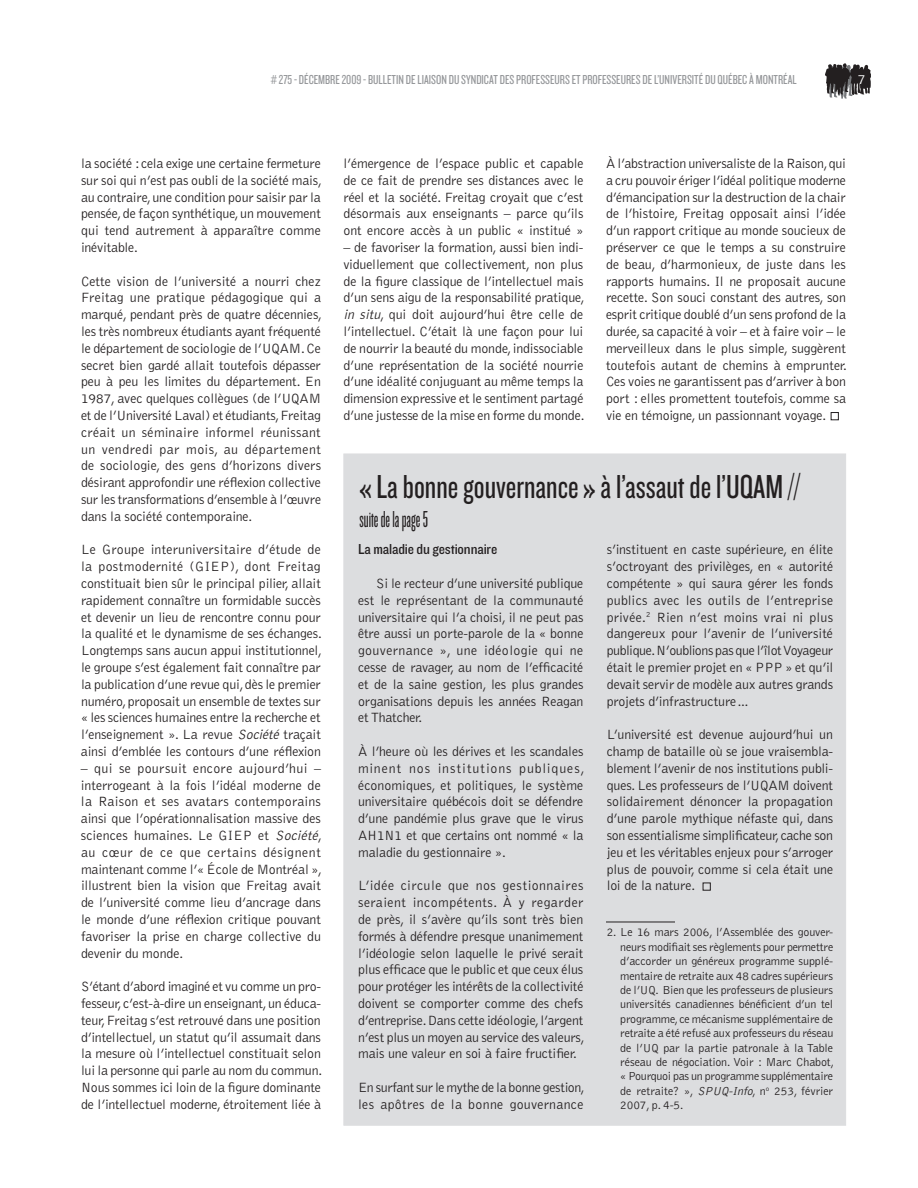
<style>
.page{position:relative;width:918px;height:1188px;background:#fff}
.page>*{position:absolute;margin:0;border:0;box-sizing:border-box;transform-origin:0 0}
.t1{font:34.5px "Knockout HTF28 Junior Featherwt";color:#231f20}
.t2{font:24px "Knockout HTF26 Junior Flyweight";color:#231f20}
.t3{font:15px "Knockout HTF30 Junior Welterwt";letter-spacing:-.01em;color:#231f20}
.t4{font:300 14.25px "Bell Gothic";color:#fff}
.t5{font:300 13.8px/16.8px "Bell Gothic";letter-spacing:-.01em;color:#231f20;text-align:justify}
.t6{font:13.5px "Knockout HTF28 Junior Featherwt";color:#95979a}
.t7{font:300 12px/14.4px "Bell Gothic";letter-spacing:-.02em;color:#231f20;text-align:justify}
.s1{font-style:italic}
.s2{font-family:"Knockout HTF26 Junior Flyweight"}
</style>
<div class="page">
<svg style="left:825px;top:63px;width:46px;height:36px"></svg>
<div style="left:344px;top:454px;width:502px;height:672px;background:#dcdddf"></div>
<div style="left:703px;top:883px;width:8px;height:7px;border:1px solid #231f20"></div>
<div style="left:831px;top:412px;width:8px;height:8px;border:1px solid #231f20"></div>
<hr style="left:606px;top:922px;width:69px;height:1px;background:#231f20">
<p class="t6" style="left:271px;top:73px;width:528px"># 275 - DÉCEMBRE 2009 - BULLETIN DE LIAISON DU SYNDICAT DES PROFESSEURS ET PROFESSEURES DE L’UNIVERSITÉ DU QUÉBEC À MONTRÉAL</p>
<p class="t4" style="left:858px;top:72px;width:9px">7</p>
<p class="t5" style="left:81px;top:155px;width:243px">la société : cela exige une certaine fermeture sur soi qui n’est pas oubli de la société mais, au contraire, une condition pour saisir par la pensée, de façon synthétique, un mouvement qui tend autrement à apparaître comme inévitable.</p>
<p class="t5" style="left:81px;top:273px;width:243px">Cette vision de l’université a nourri chez Freitag une pratique pédagogique qui a marqué, pendant près de quatre décennies, les très nombreux étudiants ayant fréquenté le département de sociologie de l’UQAM. Ce secret bien gardé allait toutefois dépasser peu à peu les limites du département. En 1987, avec quelques collègues (de l’UQAM et de l’Université Laval) et étudiants, Freitag créait un séminaire informel réunissant un vendredi par mois, au département de sociologie, des gens d’horizons divers désirant approfondir une réflexion collective sur les transformations d’ensemble à l’œuvre dans la société contemporaine.</p>
<p class="t5" style="left:81px;top:542px;width:243px">Le Groupe interuniversitaire d’étude de la postmodernité (GIEP), dont Freitag constituait bien sûr le principal pilier, allait rapidement connaître un formidable succès et devenir un lieu de rencontre connu pour la qualité et le dynamisme de ses échanges.<br>Longtemps sans aucun appui institutionnel, le groupe s’est également fait connaître par la publication d’une revue qui, dès le premier numéro, proposait un ensemble de textes sur « les sciences humaines entre la recherche et l’enseignement ». La revue <span class="s1">Société</span> traçait ainsi d’emblée les contours d’une réflexion</p>
<p class="t5" style="left:81px;top:760px;width:243px">– qui se poursuit encore aujourd’hui – interrogeant à la fois l’idéal moderne de la Raison et ses avatars contemporains ainsi que l’opérationnalisation massive des sciences humaines. Le GIEP et <span class="s1">Société</span>, au cœur de ce que certains désignent maintenant comme l’« École de Montréal », illustrent bien la vision que Freitag avait de l’université comme lieu d’ancrage dans le monde d’une réflexion critique pouvant favoriser la prise en charge collective du devenir du monde.</p>
<p class="t5" style="left:81px;top:979px;width:243px">S’étant d’abord imaginé et vu comme un pro&shy;fesseur, c’est-à-dire un enseignant, un éduca&shy;teur, Freitag s’est retrouvé dans une position d’intellectuel, un statut qu’il assumait dans la mesure où l’intellectuel constituait selon lui la personne qui parle au nom du commun.<br>Nous sommes ici loin de la figure dominante de l’intellectuel moderne, étroitement liée à</p>
<p class="t5" style="left:344px;top:155px;width:242px">l’émergence de l’espace public et capable de ce fait de prendre ses distances avec le réel et la société. Freitag croyait que c’est désormais aux enseignants – parce qu’ils ont encore accès à un public « institué »</p>
<p class="t5" style="left:343px;top:239px;width:243px">– de favoriser la formation, aussi bien indi&shy;viduellement que collectivement, non plus de la figure classique de l’intellectuel mais d’un sens aigu de la responsabilité pratique, <span class="s1">in situ</span>, qui doit aujourd’hui être celle de l’intellectuel. C’était là une façon pour lui de nourrir la beauté du monde, indissociable d’une représentation de la société nourrie d’une idéalité conjuguant au même temps la dimension expressive et le sentiment partagé d’une justesse de la mise en forme du monde.</p>
<p class="t5" style="left:606px;top:155px;width:243px">À l’abstraction universaliste de la Raison, qui a cru pouvoir ériger l’idéal politique moderne d’émancipation sur la destruction de la chair de l’histoire, Freitag opposait ainsi l’idée d’un rapport critique au monde soucieux de préserver ce que le temps a su construire de beau, d’harmonieux, de juste dans les rapports humains. Il ne proposait aucune recette. Son souci constant des autres, son esprit critique doublé d’un sens profond de la durée, sa capacité à voir – et à faire voir – le merveilleux dans le plus simple, suggèrent toutefois autant de chemins à emprunter.<br>Ces voies ne garantissent pas d’arriver à bon port : elles promettent toutefois, comme sa vie en témoigne, un passionnant voyage.</p>
<h1 class="t1" style="left:359px;top:469px;width:442px">« La bonne gouvernance » à l’assaut de l’UQAM <span class="s2">//</span></h1>
<h2 class="t2" style="left:359px;top:507px;width:70px">suite de la page 5</h2>
<p class="t3" style="left:358px;top:542px;width:141px">La maladie du gestionnaire</p>
<p class="t5" style="left:358px;top:575px;width:227px;text-indent:18px">Si le recteur d’une université publique est le représentant de la communauté universitaire qui l’a choisi, il ne peut pas être aussi un porte-parole de la « bonne gouvernance », une idéologie qui ne cesse de ravager, au nom de l’efficacité et de la saine gestion, les plus grandes organisations depuis les années Reagan et Thatcher.</p>
<p class="t5" style="left:358px;top:743px;width:228px">À l’heure où les dérives et les scandales minent nos institutions publiques, économiques, et politiques, le système universitaire québécois doit se défendre d’une pandémie plus grave que le virus AH1N1 et que certains ont nommé « la maladie du gestionnaire ».</p>
<p class="t5" style="left:358px;top:878px;width:228px">L’idée circule que nos gestionnaires seraient incompétents. À y regarder de près, il s’avère qu’ils sont très bien formés à défendre presque unanimement l’idéologie selon laquelle le privé serait plus efficace que le public et que ceux élus pour protéger les intérêts de la collectivité doivent se comporter comme des chefs d’entreprise. Dans cette idéologie, l’argent n’est plus un moyen au service des valeurs, mais une valeur en soi à faire fructifier.</p>
<p class="t5" style="left:358px;top:1079px;width:228px">En surfant sur le mythe de la bonne gestion, les apôtres de la bonne gouvernance</p>
<p class="t5" style="left:607px;top:542px;width:228px">s’instituent en caste supérieure, en élite s’octroyant des privilèges, en « autorité compétente » qui saura gérer les fonds publics avec les outils de l’entreprise privée.<sup>2</sup> Rien n’est moins vrai ni plus dangereux pour l’avenir de l’université publique.N’oublions pas que l’îlot Voyageur était le premier projet en « PPP » et qu’il devait servir de modèle aux autres grands projets d’infrastructure…</p>
<p class="t5" style="left:607px;top:727px;width:228px">L’université est devenue aujourd’hui un champ de bataille où se joue vraisembla&shy;blement l’avenir de nos institutions publi&shy;ques. Les professeurs de l’UQAM doivent solidairement dénoncer la propagation d’une parole mythique néfaste qui, dans son essentialisme simplificateur, cache son jeu et les véritables enjeux pour s’arroger plus de pouvoir, comme si cela était une loi de la nature.</p>
<p class="t7" style="left:620px;top:925px;width:215px;text-indent:-14px">2. Le 16 mars 2006, l’Assemblée des gouver&shy;neurs modifiait ses règlements pour permettre d’accorder un généreux programme supplé&shy;mentaire de retraite aux 48 cadres supérieurs de l’UQ. Bien que les professeurs de plusieurs universités canadiennes bénéficient d’un tel programme, ce mécanisme supplémentaire de retraite a été refusé aux professeurs du réseau de l’UQ par la partie patronale à la Table réseau de négociation. Voir : Marc Chabot, « Pourquoi pas un programme supplémentaire de retraite? », <span class="s1">SPUQ-Info</span>, n<sup>o</sup> 253, février 2007, p. 4-5.</p>
</div>
